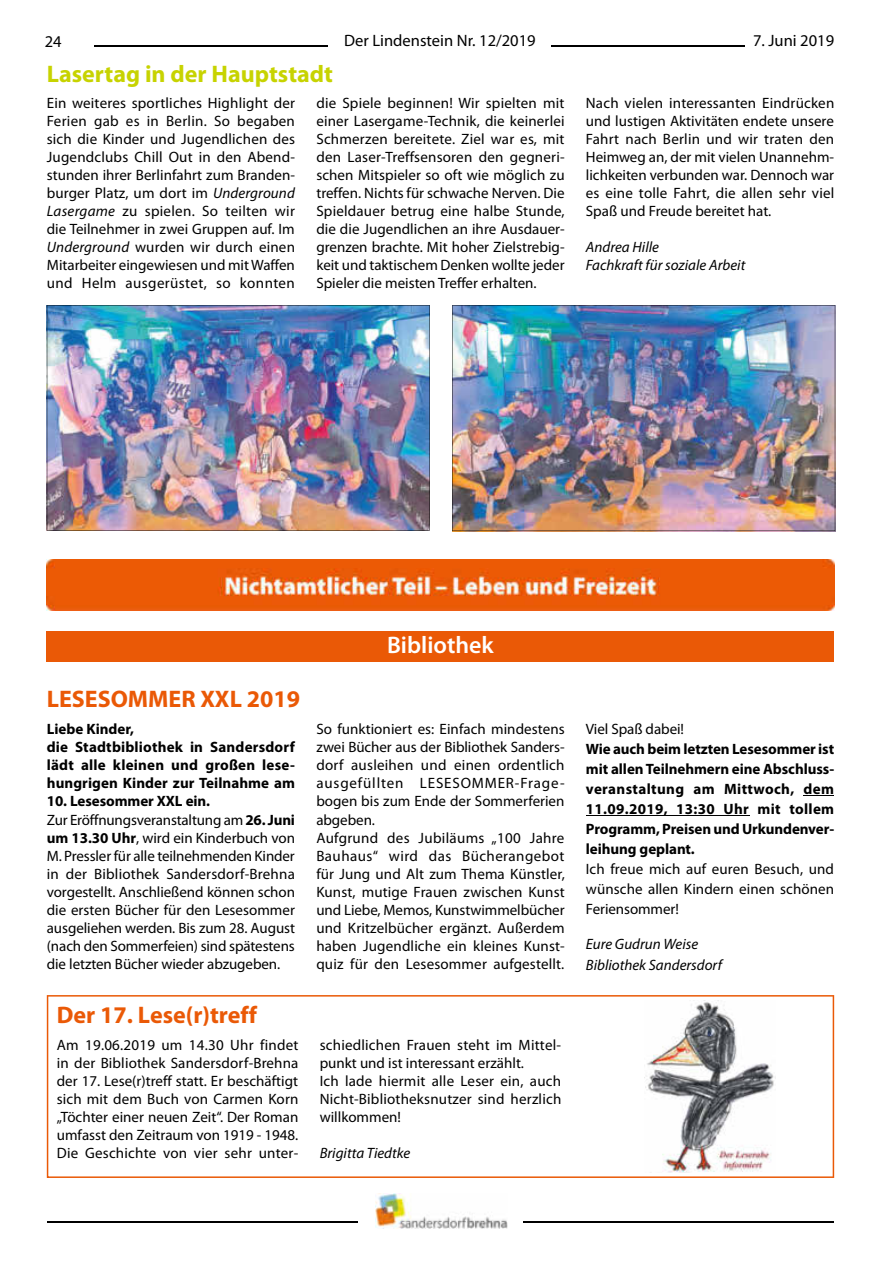
<style>
.page{position:relative;width:881px;height:1263px;background:#fff}
.page>*{position:absolute;margin:0;border:0;box-sizing:border-box;transform-origin:0 0}
.t1{font:700 24px "Myriad Pro";color:#ea5906}
.t2{font:700 24px "Myriad Pro";color:#c7d300}
.t3{font:600 24px "Myriad Pro";color:#fff}
.t4{font:16.5px "Myriad Pro";color:#000}
.t5{font:15px/18px "Myriad Pro";letter-spacing:.005em;color:#000;text-align:justify}
.t6{font:700 15px/20.1px "Myriad Pro";letter-spacing:.005em;color:#000}
.t7{font:italic 15px/18px "Myriad Pro";color:#000}
.s1{font-style:italic}
.s2{font-weight:700}
</style>
<div class="page">
<hr style="left:94px;top:45px;width:234px;height:2px;background:#000">
<hr style="left:551px;top:45px;width:282px;height:2px;background:#000">
<div style="left:744px;top:33px;width:94px;height:15px;background:#fff"></div>
<hr style="left:47px;top:1221px;width:310px;height:1px;background:#000">
<hr style="left:523px;top:1222px;width:310px;height:1px;background:#000">
<img style="left:375px;top:1194px;width:132px;height:34px">
<img style="left:47px;top:305px;width:382px;height:225px">
<img style="left:452px;top:305px;width:382px;height:226px">
<img style="left:47px;top:559px;width:786px;height:51px">
<div style="left:47px;top:631px;width:786px;height:30px;background:#ea5906"></div>
<div style="left:47px;top:632px;width:786px;height:30px;background:#ea5906"></div>
<hr style="left:803px;top:795px;width:30px;height:1px;background:#000">
<hr style="left:585px;top:815px;width:163px;height:1px;background:#000">
<svg style="left:47px;top:995px;width:786px;height:183px"></svg>
<img style="left:644px;top:1000px;width:131px;height:173px">
<p class="t4" style="left:45px;top:32px;width:18px">24</p>
<p class="t4" style="left:344px;top:31px;width:193px">Der Lindenstein Nr. 12/2019</p>
<p class="t4" style="left:752px;top:30px;width:82px">7. Juni 2019</p>
<h1 class="t2" style="left:47px;top:58px;width:287px">Lasertag in der Hauptstadt</h1>
<p class="t5" style="left:47px;top:94px;width:250px">Ein weiteres sportliches Highlight der Ferien gab es in Berlin. So begaben sich die Kinder und Jugendlichen des Jugendclubs Chill Out in den Abend&shy;stunden ihrer Berlinfahrt zum Branden&shy;burger Platz, um dort im <span class="s1">Underground Lasergame</span> zu spielen. So teilten wir die Teilnehmer in zwei Gruppen auf. Im <span class="s1">Underground</span> wurden wir durch einen Mitarbeiter eingewiesen und mit Waffen und Helm ausgerüstet, so konnten</p>
<p class="t5" style="left:316px;top:94px;width:250px">die Spiele beginnen! Wir spielten mit einer Lasergame-Technik, die keinerlei Schmerzen bereitete. Ziel war es, mit den Laser-Treffsensoren den gegneri&shy;schen Mitspieler so oft wie möglich zu treffen. Nichts für schwache Nerven. Die Spieldauer betrug eine halbe Stunde, die die Jugendlichen an ihre Ausdauer&shy;grenzen brachte. Mit hoher Zielstrebig&shy;keit und taktischem Denken wollte jeder Spieler die meisten Treffer erhalten.</p>
<p class="t5" style="left:585px;top:94px;width:250px">Nach vielen interessanten Eindrücken und lustigen Aktivitäten endete unsere Fahrt nach Berlin und wir traten den Heimweg an, der mit vielen Unannehm&shy;lichkeiten verbunden war. Dennoch war es eine tolle Fahrt, die allen sehr viel Spaß und Freude bereitet hat.</p>
<p class="t7" style="left:585px;top:238px;width:161px">Andrea Hille<br>Fachkraft für soziale Arbeit</p>
<h1 class="t1" style="left:47px;top:684px;width:255px">LESESOMMER XXL 2019</h1>
<p class="t6" style="left:47px;top:719px;width:250px;line-height:18.1px">Liebe Kinder,<br>die Stadtbibliothek in Sandersdorf lädt alle kleinen und großen lese&shy;hungrigen Kinder zur Teilnahme am</p>
<p class="t5" style="left:47px;top:792px;width:250px;text-align:left"><span class="s2">10. Lesesommer XXL ein.<br></span>Zur Eröffnungsveranstaltung am <span class="s2">26. Juni um 13.30 Uhr</span>, wird ein Kinderbuch von M. Pressler für alle teilnehmenden Kinder in der Bibliothek Sandersdorf-Brehna vorgestellt. Anschließend können schon die ersten Bücher für den Lesesommer ausgeliehen werden. Bis zum 28. August (nach den Sommerfeien) sind spätestens die letzten Bücher wieder abzugeben.</p>
<h1 class="t3" style="left:387px;top:630px;width:108px">Bibliothek</h1>
<p class="t5" style="left:316px;top:720px;width:250px;text-align:left">So funktioniert es: Einfach mindestens zwei Bücher aus der Bibliothek Sanders&shy;dorf ausleihen und einen ordentlich ausgefüllten LESESOMMER-Frage&shy;bogen bis zum Ende der Sommerferien abgeben.<br>Aufgrund des Jubiläums „100 Jahre Bauhaus“ wird das Bücherangebot für Jung und Alt zum Thema Künstler, Kunst, mutige Frauen zwischen Kunst und Liebe, Memos, Kunstwimmelbücher und Kritzelbücher ergänzt. Außerdem haben Jugendliche ein kleines Kunst&shy;quiz für den Lesesommer aufgestellt.</p>
<p class="t5" style="left:585px;top:720px;width:100px">Viel Spaß dabei!</p>
<p class="t6" style="left:585px;top:738px;width:250px;text-align:justify">Wie auch beim letzten Lesesommer ist mit allen Teilnehmern eine Abschluss&shy;veranstaltung am Mittwoch, dem 11.09.2019, 13:30 Uhr mit tollem Programm, Preisen und Urkundenver&shy;leihung geplant.</p>
<p class="t5" style="left:585px;top:859px;width:250px;line-height:20.1px">Ich freue mich auf euren Besuch, und wünsche allen Kindern einen schönen Feriensommer!</p>
<p class="t7" style="left:585px;top:934px;width:137px;line-height:20.1px">Eure Gudrun Weise<br>Bibliothek Sandersdorf</p>
<h1 class="t1" style="left:57px;top:999px;width:201px">Der 17. Lese(r)treff</h1>
<p class="t5" style="left:57px;top:1035px;width:243px">Am 19.06.2019 um 14.30 Uhr findet in der Bibliothek Sandersdorf-Brehna der 17. Lese(r)treff statt. Er beschäftigt sich mit dem Buch von Carmen Korn „Töchter einer neuen Zeit“. Der Roman umfasst den Zeitraum von 1919 - 1948.<br>Die Geschichte von vier sehr unter-</p>
<p class="t5" style="left:319px;top:1035px;width:243px;text-align:left">schiedlichen Frauen steht im Mittel&shy;punkt und ist interessant erzählt.<br>Ich lade hiermit alle Leser ein, auch<br>Nicht-Bibliotheksnutzer sind herzlich willkommen!</p>
<p class="t7" style="left:319px;top:1143px;width:92px">Brigitta Tiedtke</p>
</div>
